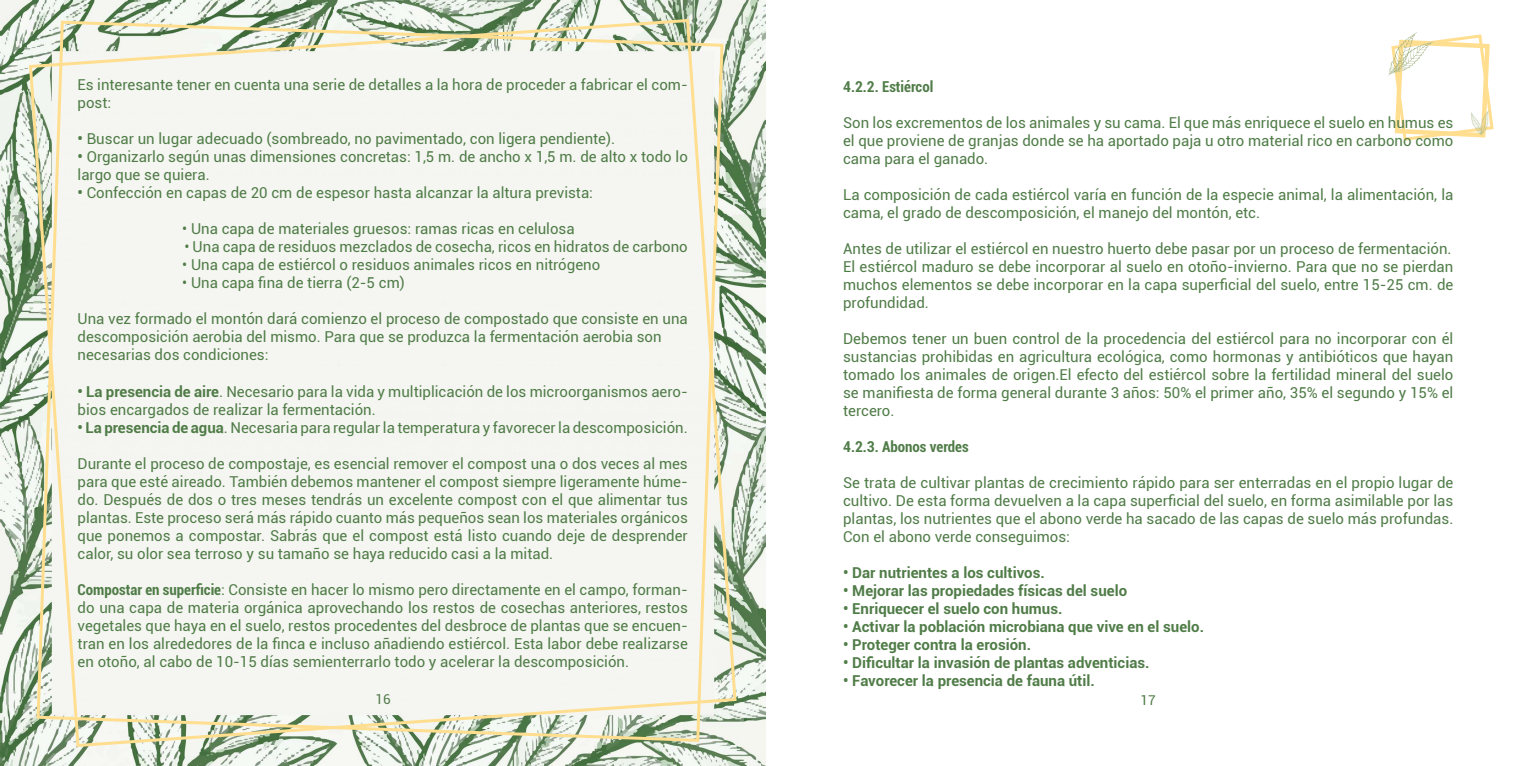
<style>
.page{position:relative;width:1531px;height:766px;background:#fff}
.page>*{position:absolute;margin:0;border:0;box-sizing:border-box;transform-origin:0 0}
.t1{font:15px/18px "Roboto";color:#507c48;text-align:justify}
.t2{font:700 15px "Roboto";color:#507c48}
.t3{font:700 condensed 15px "Roboto";color:#507c48}
.t4{font:13.5px "Roboto";color:#507c48}
.s1{font-weight:700}
.s2{font-weight:700;font-stretch:condensed}
</style>
<div class="page">
<img style="left:0;top:0;width:765px;height:765px">
<svg style="left:27px;top:17px;width:711px;height:731px"></svg>
<svg style="left:35px;top:19px;width:690px;height:724px"></svg>
<svg style="left:1391px;top:34px;width:103px;height:107px"></svg>
<p class="t1" style="left:78px;top:75px;width:612px">Es interesante tener en cuenta una serie de detalles a la hora de proceder a fabricar el com&shy;post:</p>
<p class="t1" style="left:78px;top:129px;width:539px"><span class="s1">•</span> Buscar un lugar adecuado (sombreado, no pavimentado, con ligera pendiente).</p>
<p class="t1" style="left:78px;top:147px;width:612px"><span class="s1">•</span> Organizarlo según unas dimensiones concretas: 1,5 m. de ancho x 1,5 m. de alto x todo lo largo que se quiera.</p>
<p class="t1" style="left:78px;top:183px;width:517px"><span class="s1">•</span> Confección en capas de 20 cm de espesor hasta alcanzar la altura prevista:</p>
<p class="t1" style="left:182px;top:219px;width:394px">• Una capa de materiales gruesos: ramas ricas en celulosa</p>
<p class="t1" style="left:184px;top:237px;width:505px">• Una capa de residuos mezclados de cosecha, ricos en hidratos de carbono</p>
<p class="t1" style="left:182px;top:255px;width:419px">• Una capa de estiércol o residuos animales ricos en nitrógeno</p>
<p class="t1" style="left:182px;top:273px;width:224px">• Una capa fina de tierra (2-5 cm)</p>
<p class="t1" style="left:78px;top:309px;width:612px;text-align:left">Una vez formado el montón dará comienzo el proceso de compostado que consiste en una descomposición aerobia del mismo. Para que se produzca la fermentación aerobia son necesarias dos condiciones:</p>
<p class="t1" style="left:78px;top:381px;width:612px"><span class="s1">• La presencia de aire</span>. Necesario para la vida y multiplicación de los microorganismos aero&shy;bios encargados de realizar la fermentación.</p>
<p class="t1" style="left:78px;top:417px;width:612px"><span class="s1">• La presencia de agua</span>. Necesaria para regular la temperatura y favorecer la descomposición.</p>
<p class="t1" style="left:78px;top:453px;width:612px">Durante el proceso de compostaje, es esencial remover el compost una o dos veces al mes para que esté aireado. También debemos mantener el compost siempre ligeramente húme&shy;do. Después de dos o tres meses tendrás un excelente compost con el que alimentar tus plantas. Este proceso será más rápido cuanto más pequeños sean los materiales orgánicos que ponemos a compostar. Sabrás que el compost está listo cuando deje de desprender calor, su olor sea terroso y su tamaño se haya reducido casi a la mitad.</p>
<p class="t1" style="left:78px;top:579px;width:612px"><span class="s2">Compostar en superficie</span>: Consiste en hacer lo mismo pero directamente en el campo, forman&shy;do una capa de materia orgánica aprovechando los restos de cosechas anteriores, restos vegetales que haya en el suelo, restos procedentes del desbroce de plantas que se encuen&shy;tran en los alrededores de la finca e incluso añadiendo estiércol. Esta labor debe realizarse en otoño, al cabo de 10-15 días semienterrarlo todo y acelerar la descomposición.</p>
<p class="t3" style="left:843px;top:76px;width:92px">4.2.2. Estiércol</p>
<p class="t1" style="left:843px;top:113px;width:612px">Son los excrementos de los animales y su cama. El que más enriquece el suelo en humus es el que proviene de granjas donde se ha aportado paja u otro material rico en carbono como cama para el ganado.</p>
<p class="t1" style="left:843px;top:185px;width:612px">La composición de cada estiércol varía en función de la especie animal, la alimentación, la cama, el grado de descomposición, el manejo del montón, etc.</p>
<p class="t1" style="left:843px;top:239px;width:612px">Antes de utilizar el estiércol en nuestro huerto debe pasar por un proceso de fermentación.<br>El estiércol maduro se debe incorporar al suelo en otoño-invierno. Para que no se pierdan muchos elementos se debe incorporar en la capa superficial del suelo, entre 15-25 cm. de profundidad.</p>
<p class="t1" style="left:843px;top:329px;width:612px">Debemos tener un buen control de la procedencia del estiércol para no incorporar con él sustancias prohibidas en agricultura ecológica, como hormonas y antibióticos que hayan tomado los animales de origen.El efecto del estiércol sobre la fertilidad mineral del suelo se manifiesta de forma general durante 3 años: 50% el primer año, 35% el segundo y 15% el tercero.</p>
<p class="t3" style="left:843px;top:436px;width:127px">4.2.3. Abonos verdes</p>
<p class="t1" style="left:843px;top:473px;width:612px">Se trata de cultivar plantas de crecimiento rápido para ser enterradas en el propio lugar de cultivo. De esta forma devuelven a la capa superficial del suelo, en forma asimilable por las plantas, los nutrientes que el abono verde ha sacado de las capas de suelo más profundas.<br>Con el abono verde conseguimos:</p>
<p class="t2" style="left:843px;top:562px;width:203px">• Dar nutrientes a los cultivos.</p>
<p class="t2" style="left:843px;top:580px;width:285px">• Mejorar las propiedades físicas del suelo</p>
<p class="t2" style="left:843px;top:598px;width:221px">• Enriquecer el suelo con humus.</p>
<p class="t2" style="left:843px;top:616px;width:362px">• Activar la población microbiana que vive en el suelo.</p>
<p class="t2" style="left:843px;top:634px;width:189px">• Proteger contra la erosión.</p>
<p class="t2" style="left:843px;top:652px;width:308px">• Dificultar la invasión de plantas adventicias.</p>
<p class="t2" style="left:843px;top:670px;width:253px">• Favorecer la presencia de fauna útil.</p>
<p class="t4" style="left:375px;top:689px;width:17px">16</p>
<p class="t4" style="left:1140px;top:690px;width:17px">17</p>
</div>
